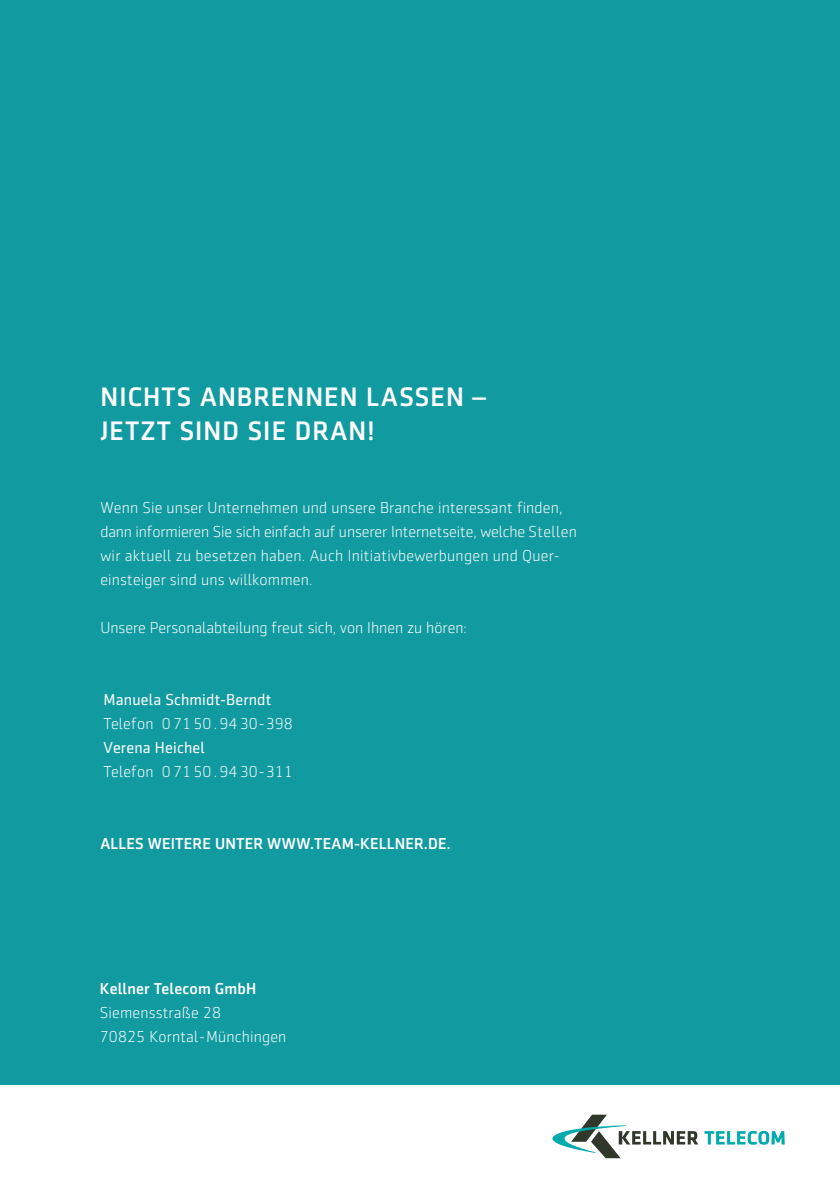
<style>
.page{position:relative;width:840px;height:1191px;background:#fff}
.page>*{position:absolute;margin:0;border:0;box-sizing:border-box;transform-origin:0 0}
.t1{font:500 27px/34px "Sentico Sans DT";letter-spacing:.04em;color:#fff}
.t2{font:300 16px/24px "Sentico Sans DT";letter-spacing:.01em;color:#fff}
.t3{font:500 16px "Sentico Sans DT";letter-spacing:.01em;color:#fff}
.t4{font:16px "Sentico Sans DT";letter-spacing:.01em;color:#fff}
</style>
<div class="page">
<div style="left:0;top:0;width:839px;height:1084px;background:#119ba1"></div>
<svg style="left:704px;top:1130px;width:80px;height:14px"></svg>
<svg style="left:552px;top:1114px;width:146px;height:44px"></svg>
<h1 class="t1" style="left:100px;top:379px;width:387px">NICHTS ANBRENNEN LASSEN –<br>JETZT SIND SIE DRAN!</h1>
<p class="t2" style="left:100px;top:495px;width:477px">Wenn Sie unser Unternehmen und unsere Branche interessant finden, dann informieren Sie sich einfach auf unserer Internetseite, welche Stellen wir aktuell zu besetzen haben. Auch Initiativbewerbungen und Quer&shy;einsteiger sind uns willkommen.</p>
<p class="t2" style="left:100px;top:615px;width:368px">Unsere Personalabteilung freut sich, von Ihnen zu hören:</p>
<p class="t4" style="left:103px;top:691px;width:169px">Manuela Schmidt-Berndt</p>
<p class="t2" style="left:103px;top:712px;width:191px">Telefon 0 71 50 . 94 30-398</p>
<p class="t4" style="left:103px;top:739px;width:103px">Verena Heichel</p>
<p class="t2" style="left:103px;top:760px;width:191px">Telefon 0 71 50 . 94 30-311</p>
<p class="t3" style="left:100px;top:834px;width:351px">ALLES WEITERE UNTER WWW.TEAM-KELLNER.DE.</p>
<p class="t3" style="left:100px;top:980px;width:158px">Kellner Telecom GmbH</p>
<p class="t2" style="left:100px;top:1001px;width:188px">Siemensstraße 28<br>70825 Korntal-Münchingen</p>
</div>
